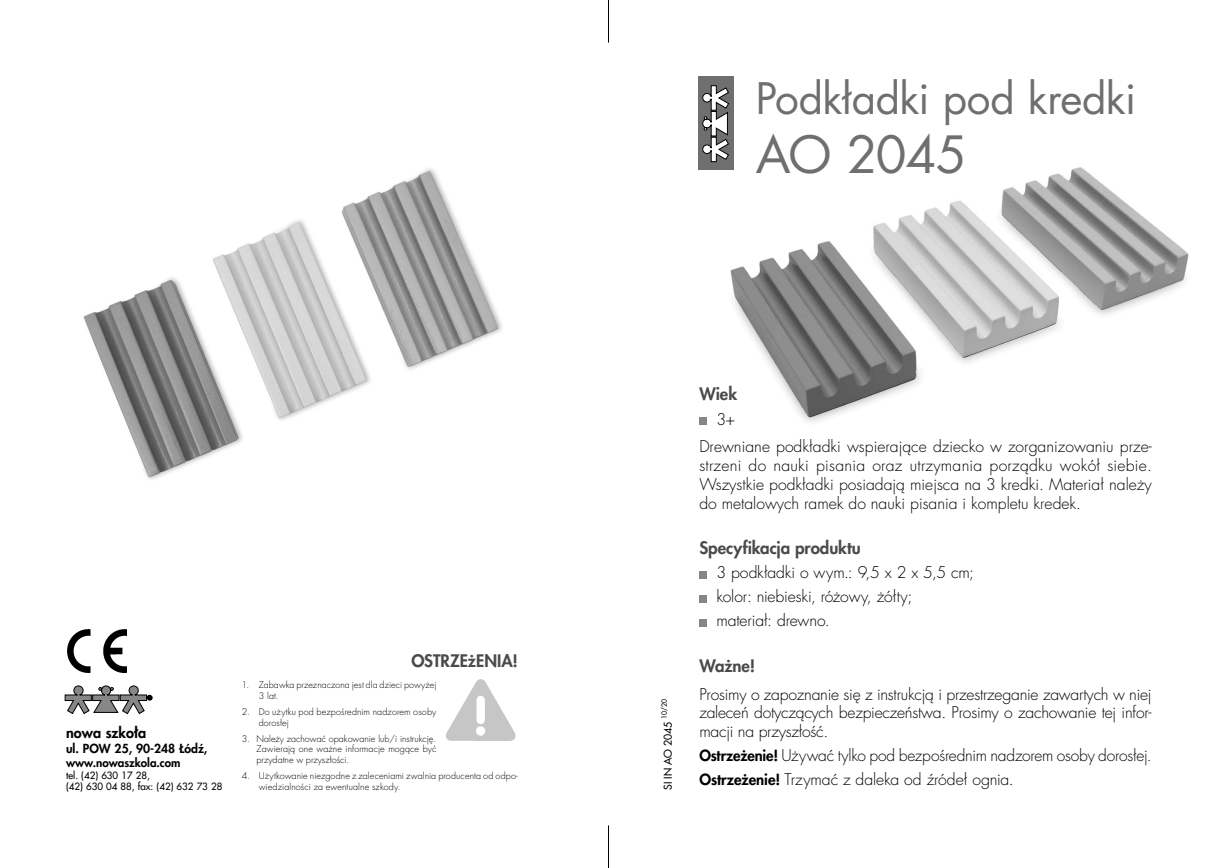
<style>
.page{position:relative;width:1217px;height:868px;background:#fff}
.page>*{position:absolute;margin:0;border:0;box-sizing:border-box;transform-origin:0 0}
.t1{font:49.95px "Futura LTS Book";letter-spacing:-.03em;color:#706f6f}
.t2{font:42.3px "Futura LTS Book";letter-spacing:-.015em;color:#706f6f}
.t3{font:800 16.8px "Futura LTS";color:#4a4a49}
.t4{font:300 15.75px/18.9px "Futura LTS";color:#000}
.t5{font:800 14.4px "Futura LTS";color:#000}
.t6{font:800 12.15px "Futura LTS";color:#000}
.t7{font:800 11.55px "Futura LTS";color:#000}
.t8{font:10.5px "Futura LTS";color:#000}
.t9{font:9.75px/11.7px "Futura LTS";color:#000}
.t10{font:300 9px/10.8px "Futura LTS";letter-spacing:.005em;color:#000}
.t11{font:6.9px "Futura LTS";color:#000}
.s1{font-weight:800;font-size:15px}
</style>
<div class="page">
<img style="left:730px;top:157px;width:459px;height:265px">
<div style="left:699px;top:417px;width:7px;height:7px;background:#878787"></div>
<div style="left:699px;top:571px;width:7px;height:7px;background:#878787"></div>
<div style="left:699px;top:595px;width:7px;height:7px;background:#878787"></div>
<div style="left:699px;top:619px;width:7px;height:7px;background:#878787"></div>
<img style="left:83px;top:168px;width:419px;height:312px">
<hr style="left:608px;top:0;width:1px;height:43px;background:#000">
<hr style="left:608px;top:825px;width:1px;height:42px;background:#000">
<div style="left:697px;top:77px;width:36px;height:93px;background:#706f6f"></div>
<svg style="left:702px;top:85px;width:26px;height:77px"></svg>
<img style="left:67px;top:629px;width:59px;height:43px">
<img style="left:446px;top:679px;width:70px;height:62px">
<svg style="left:65px;top:685px;width:87px;height:29px"></svg>
<p class="t5" style="left:66px;top:723px;width:82px">nowa szko³a</p>
<p class="t6" style="left:66px;top:740px;width:143px">ul. POW 25, 90-248 £ódŸ,</p>
<p class="t7" style="left:66px;top:754px;width:116px">www.nowaszkola.com</p>
<p class="t9" style="left:66px;top:769px;width:158px">tel. (42) 630 17 28,<br>(42) 630 04 88, fax: (42) 632 73 28</p>
<p class="t3" style="left:411px;top:649px;width:108px">OSTRZE¿ENIA!</p>
<p class="t10" style="left:259px;top:679px;width:179px;text-indent:-17px">1. Zabawka przeznaczona jest dla dzieci powy¿ej<br>3 lat.</p>
<p class="t10" style="left:259px;top:706px;width:179px;text-indent:-17px">2. Do u¿ytku pod bezpoœrednim nadzorem osoby doros³ej</p>
<p class="t10" style="left:256px;top:733px;width:181px;text-align:justify;text-indent:-15px">3. Nale¿y zachowaæ opakowanie lub/i instrukcjê.<br>Zawieraj¹ one wa¿ne informacje mog¹ce byæ przydatne w przysz³oœci.</p>
<p class="t10" style="left:259px;top:770px;width:261px;text-indent:-17px">4. U¿ytkowanie niezgodne z zaleceniami zwalnia producenta od odpo&shy;wiedzialnoœci za ewentualne szkody.</p>
<h2 class="t2" style="left:755px;top:72px;width:381px">Podkładki pod kredki</h2>
<h1 class="t1" style="left:755px;top:122px;width:212px">AO 2045</h1>
<p class="t11" style="left:659px;top:718px;width:21px;rotate:-90deg">10/20</p>
<p class="t8" style="left:660px;top:789px;width:70px;rotate:-90deg">SI IN AO 2045</p>
<p class="t3" style="left:699px;top:383px;width:39px">Wiek</p>
<p class="t4" style="left:699px;top:405px;width:454px;line-height:27.5px;text-indent:17px">3+<br>Drewniane podkładki wspierające dziecko w zorganizowaniu prze-</p>
<p class="t4" style="left:699px;top:456px;width:454px;text-align:justify">strzeni do nauki pisania oraz utrzymania porządku wokół siebie.<br>Wszystkie podkładki posiadają miejsca na 3 kredki. Materiał należy do metalowych ramek do nauki pisania i kompletu kredek.</p>
<p class="t3" style="left:699px;top:537px;width:163px">Specyfikacja produktu</p>
<p class="t4" style="left:716px;top:561px;width:259px;line-height:24px">3 podkładki o wym.: 9,5 x 2 x 5,5 cm; kolor: niebieski, różowy, żółty;<br>materiał: drewno.</p>
<p class="t3" style="left:699px;top:654px;width:57px">Ważne!</p>
<p class="t4" style="left:699px;top:684px;width:453px;text-align:justify">Prosimy o zapoznanie się z instrukcją i przestrzeganie zawartych w niej zaleceń dotyczących bezpieczeństwa. Prosimy o zachowanie tej infor&shy;macji na przyszłość.</p>
<p class="t4" style="left:699px;top:744px;width:453px;line-height:24px"><span class="s1">Ostrzeżenie!</span> Używać tylko pod bezpośrednim nadzorem osoby dorosłej.<br><span class="s1">Ostrzeżenie!</span> Trzymać z daleka od źródeł ognia.</p>
</div>
